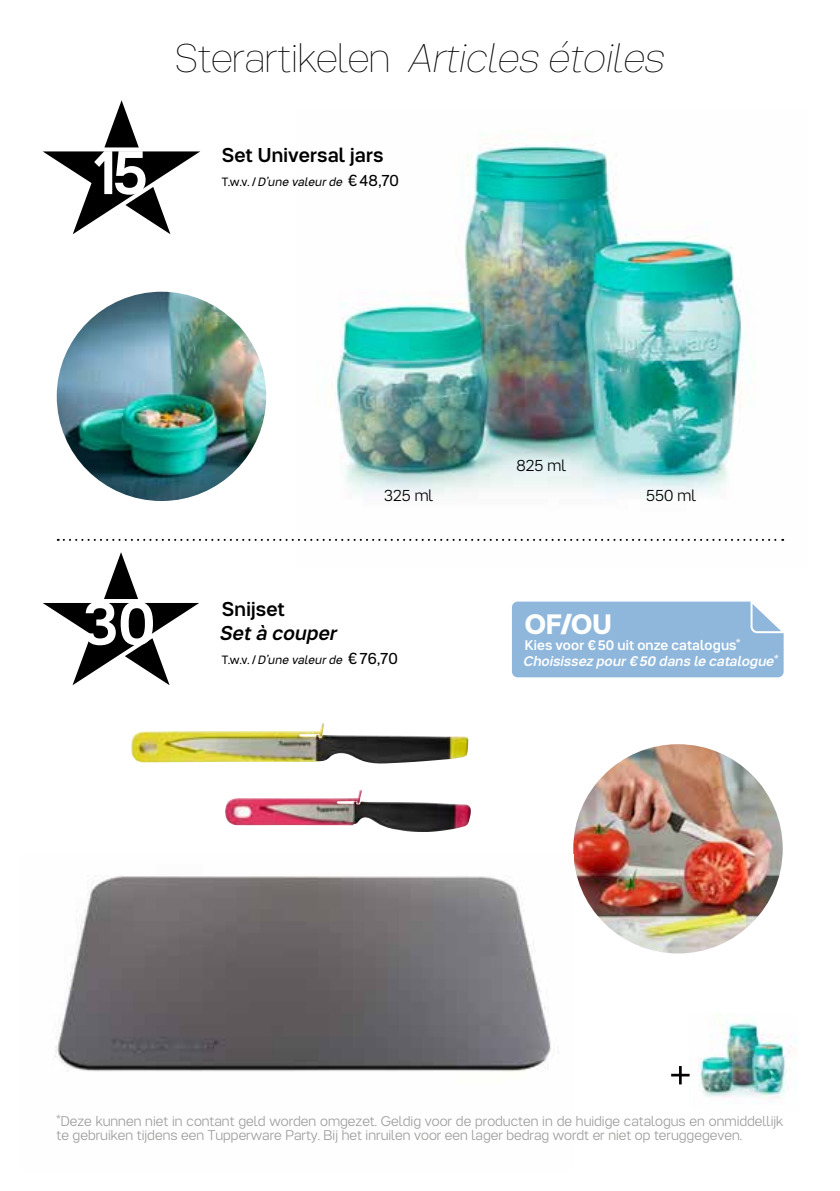
<style>
.page{position:relative;width:840px;height:1191px;background:#fff}
.page>*{position:absolute;margin:0;border:0;box-sizing:border-box;transform-origin:0 0}
.t1{font:500 62.2px "Tupper PRO";color:#fff}
.t2{font:500 61.8px "Tupper PRO";color:#fff}
.t3{font:italic 200 40px "Tupper PRO";color:#000}
.t4{font:700 28px "Tupper PRO";color:#fff}
.t5{font:500 20px "Tupper PRO";letter-spacing:.01em;color:#000}
.t6{font:500 20px "Tupper PR Oitalic";letter-spacing:.01em;color:#000}
.t7{font:300 16px "Tupper PRO";color:#000}
.t8{font:300 14px/14px "Tupper PRO";color:#9d9d9c}
.t9{font:500 14px "Tupper PR Oitalic";letter-spacing:.005em;color:#fff}
.t10{font:500 14px "Tupper PRO";letter-spacing:.01em;color:#fff}
.t11{font:12px "Tupper PR Oitalic";letter-spacing:.02em;color:#000}
.s1{font-style:normal}
.s2{font-family:"Tupper PRO"}
.s3{font-family:"Tupper PRO";font-size:16px}
</style>
<div class="page">
<img style="left:305px;top:133px;width:480px;height:408px">
<img style="left:57px;top:292px;width:209px;height:209px;border-radius:105px">
<img style="left:573px;top:744px;width:209px;height:209px;border-radius:105px">
<img style="left:54px;top:875px;width:497px;height:197px">
<img style="left:131px;top:723px;width:337px;height:41px">
<img style="left:225px;top:789px;width:246px;height:43px">
<img style="left:689px;top:1013px;width:108px;height:90px">
<svg style="left:43px;top:100px;width:157px;height:134px"></svg>
<svg style="left:43px;top:552px;width:156px;height:133px"></svg>
<svg style="left:58px;top:539px;width:724px;height:2px"></svg>
<div style="left:512px;top:601px;width:272px;height:76px;background:#8fb7db"></div>
<svg style="left:671px;top:1066px;width:18px;height:18px"></svg>
<h1 class="t1" style="left:91px;top:122px;width:59px">15</h1>
<h3 class="t3" style="left:175px;top:35px;width:491px"><span class="s1">Sterartikelen</span> Articles étoiles</h3>
<h3 class="t5" style="left:222px;top:139px;width:163px">Set Universal jars</h3>
<p class="t11" style="left:222px;top:172px;width:178px"><span class="s2">T.w.v. /</span> D’une valeur de <span class="s3">€48,70</span></p>
<p class="t7" style="left:516px;top:452px;width:51px">825 ml</p>
<p class="t7" style="left:384px;top:482px;width:51px">325 ml</p>
<p class="t7" style="left:646px;top:482px;width:51px">550 ml</p>
<h2 class="t2" style="left:83px;top:573px;width:74px">30</h2>
<h3 class="t4" style="left:524px;top:601px;width:88px">OF/OU</h3>
<h3 class="t5" style="left:222px;top:593px;width:64px">Snijset</h3>
<h3 class="t6" style="left:222px;top:617px;width:118px">Set à couper</h3>
<p class="t11" style="left:222px;top:650px;width:177px"><span class="s2">T.w.v. /</span> D’une valeur de <span class="s3">€76,70</span></p>
<p class="t10" style="left:524px;top:633px;width:217px">Kies voor €50 uit onze catalogus*</p>
<p class="t9" style="left:524px;top:649px;width:255px">Choisissez pour €50 dans le catalogue*</p>
<p class="t8" style="left:57px;top:1112px;width:727px">*Deze kunnen niet in contant geld worden omgezet. Geldig voor de producten in de huidige catalogus en onmiddellijk te gebruiken tijdens een Tupperware Party. Bij het inruilen voor een lager bedrag wordt er niet op teruggegeven.</p>
</div>
